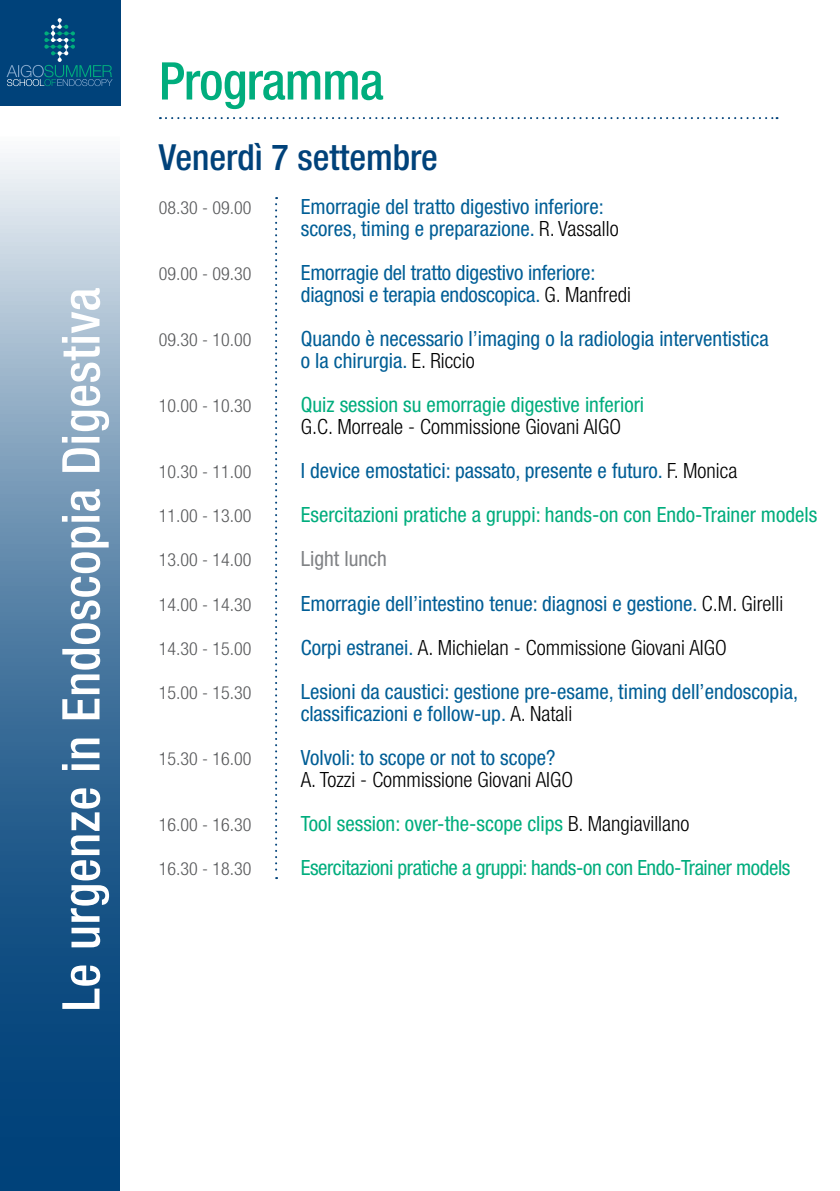
<style>
.page{position:relative;width:840px;height:1191px;background:#fff}
.page>*{position:absolute;margin:0;border:0;box-sizing:border-box;transform-origin:0 0}
.t1{font:500 condensed 52px "Helvetica Neue LT Std";letter-spacing:.01em;color:#fff}
.t2{font:500 condensed 52px "Helvetica Neue LT Std";letter-spacing:-.02em;color:#00ad7d}
.t3{font:500 condensed 36px "Helvetica Neue LT Std";color:#00427a}
.t4{font:condensed 21px/22px "Helvetica Neue LT Std";color:#005e96}
.t5{font:condensed 21px "Helvetica Neue LT Std";color:#00ad7d}
.t6{font:300 condensed 21px "Helvetica Neue LT Std";color:#000}
.t7{font:condensed 21px "Helvetica Neue LT Std";letter-spacing:-.02em;color:#00ad7d}
.t8{font:condensed 21px "Helvetica Neue LT Std";color:#808285}
.t9{font:300 condensed 18px "Helvetica Neue LT Std";color:#58595b}
.s1{font-weight:300;color:#000}
.s2{font-weight:400;color:#005e96}
</style>
<div class="page">
<svg style="left:0;top:153px;width:119px;height:1038px;background:#5681a6"></svg>
<div style="left:0;top:0;width:121px;height:105px;background:#00427a"></div>
<svg style="left:7px;top:18px;width:106px;height:68px"></svg>
<svg style="left:275px;top:197px;width:2px;height:682px"></svg>
<svg style="left:160px;top:117px;width:617px;height:2px"></svg>
<h1 class="t1" style="left:50px;top:1011px;width:725px;rotate:-90deg">Le urgenze in Endoscopia Digestiva</h1>
<h1 class="t2" style="left:159px;top:50px;width:226px">Programma</h1>
<h2 class="t3" style="left:159px;top:136px;width:280px">Venerdì 7 settembre</h2>
<p class="t9" style="left:159px;top:198px;width:94px">08.30 - 09.00</p>
<p class="t4" style="left:300px;top:196px;width:319px">Emorragie del tratto digestivo inferiore: scores, timing e preparazione. <span class="s1">R. Vassallo</span></p>
<p class="t9" style="left:159px;top:264px;width:94px">09.00 - 09.30</p>
<p class="t4" style="left:300px;top:262px;width:331px">Emorragie del tratto digestivo inferiore: diagnosi e terapia endoscopica. <span class="s1">G. Manfredi</span></p>
<p class="t9" style="left:159px;top:330px;width:94px">09.30 - 10.00</p>
<p class="t4" style="left:300px;top:328px;width:469px">Quando è necessario l’imaging o la radiologia interventistica o la chirurgia. <span class="s1">E. Riccio</span></p>
<p class="t9" style="left:159px;top:396px;width:94px">10.00 - 10.30</p>
<p class="t5" style="left:300px;top:393px;width:344px">Quiz session su emorragie digestive inferiori</p>
<p class="t6" style="left:300px;top:415px;width:321px">G.C. Morreale - Commissione Giovani AIGO</p>
<p class="t9" style="left:159px;top:462px;width:94px">10.30 - 11.00</p>
<p class="t4" style="left:300px;top:460px;width:438px">I device emostatici: passato, presente e futuro. <span class="s1">F. Monica</span></p>
<p class="t9" style="left:159px;top:506px;width:94px">11.00 - 13.00</p>
<p class="t5" style="left:300px;top:503px;width:518px">Esercitazioni pratiche a gruppi: hands-on con Endo-Trainer models</p>
<p class="t9" style="left:159px;top:550px;width:94px">13.00 - 14.00</p>
<p class="t8" style="left:300px;top:547px;width:87px">Light lunch</p>
<p class="t9" style="left:159px;top:594px;width:94px">14.00 - 14.30</p>
<p class="t4" style="left:300px;top:592px;width:483px">Emorragie dell’intestino tenue: diagnosi e gestione. <span class="s1">C.M. Girelli</span></p>
<p class="t9" style="left:159px;top:638px;width:94px">14.30 - 15.00</p>
<p class="t6" style="left:300px;top:635px;width:427px"><span class="s2">Corpi estranei.</span> A. Michielan - Commissione Giovani AIGO</p>
<p class="t9" style="left:159px;top:682px;width:94px">15.00 - 15.30</p>
<p class="t4" style="left:300px;top:680px;width:498px">Lesioni da caustici: gestione pre-esame, timing dell’endoscopia, classificazioni e follow-up. <span class="s1">A. Natali</span></p>
<p class="t9" style="left:159px;top:748px;width:94px">15.30 - 16.00</p>
<p class="t4" style="left:300px;top:746px;width:256px">Volvoli: to scope or not to scope?</p>
<p class="t6" style="left:300px;top:767px;width:274px">A. Tozzi - Commissione Giovani AIGO</p>
<p class="t9" style="left:159px;top:814px;width:94px">16.00 - 16.30</p>
<p class="t5" style="left:300px;top:811px;width:390px">Tool session: over-the-scope clips <span class="s1">B. Mangiavillano</span></p>
<p class="t9" style="left:159px;top:858px;width:94px">16.30 - 18.30</p>
<p class="t7" style="left:300px;top:855px;width:491px">Esercitazioni pratiche a gruppi: hands-on con Endo-Trainer models</p>
</div>
